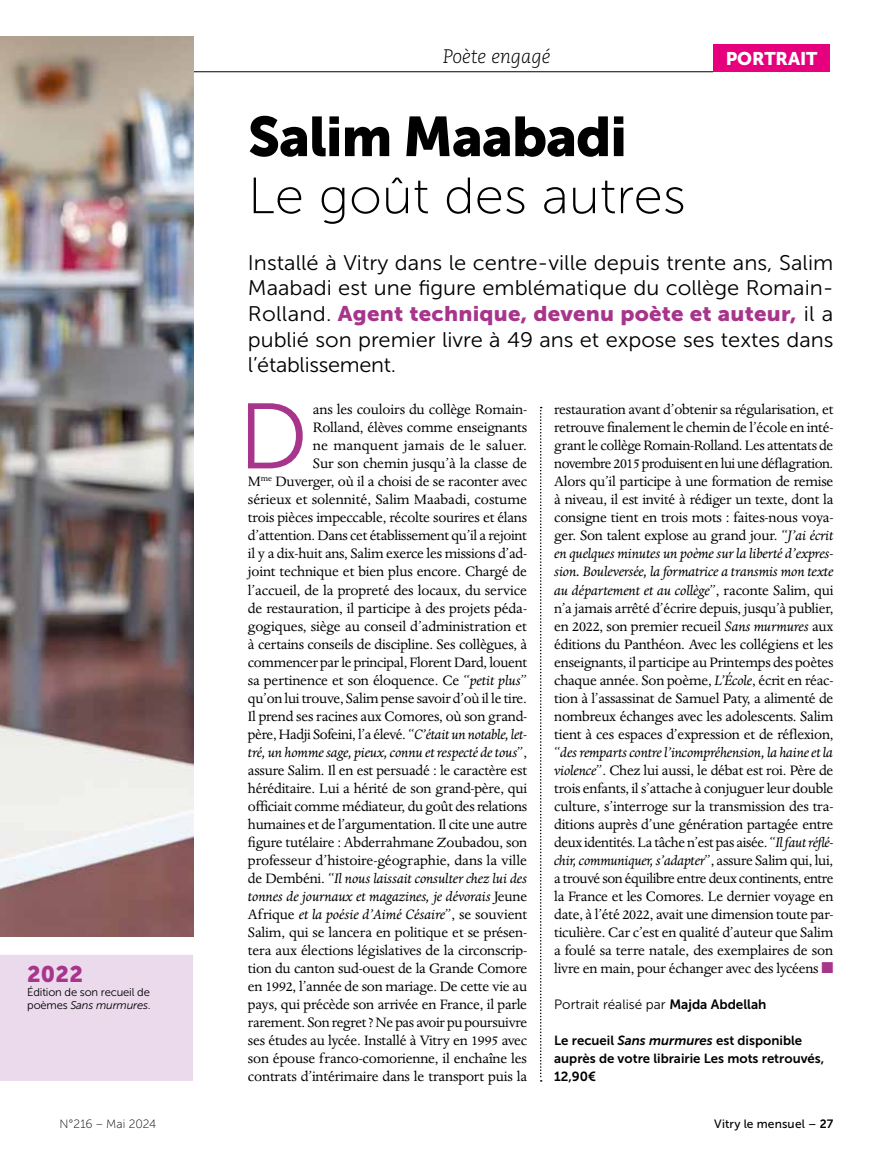
<style>
.page{position:relative;width:893px;height:1149px;background:#fff}
.page>*{position:absolute;margin:0;border:0;box-sizing:border-box;transform-origin:0 0}
.t1{font:92.55px "Museo Sans 300";color:#a7358b}
.t2{font:55.5px "Museo Sans 900";letter-spacing:-.02em;color:#000}
.t3{font:50.85px "Museo Sans 100";color:#000;scale:1.04 1}
.t4{font:22.5px "Museo Sans 900";color:#a7358b}
.t5{font:21.15px/25.5px "Museo Sans 300";color:#000;scale:1.04 1}
.t6{font:21.15px "Museo Sans 900";letter-spacing:.01em;color:#a7358b;scale:1.05 1}
.t7{font:italic 300 19.5px "Caecilia LT Std";letter-spacing:-.005em;color:#000}
.t8{font:18.3px "Museo Sans 900";letter-spacing:-.005em;color:#fff}
.t9{font:15.75px/18px "Dante MT Pro";letter-spacing:-.015em;color:#000;text-align:right}
.t10{font:13.5px "Museo Sans 300";color:#000}
.t11{font:13.2px/18px "Museo Sans 700";color:#000}
.t12{font:12px "Museo Sans 500";letter-spacing:.015em;color:#000}
.t13{font:12px "Museo Sans 100";color:#000}
.t14{font:11.25px/13.5px "Museo Sans 300";letter-spacing:-.015em;color:#000}
.s1{font-style:italic}
.s2{font-family:"Museo Sans 300";color:#000}
.s3{color:#a7358b}
.s4{font-family:"Museo Sans 700"}
</style>
<div class="page">
<hr style="left:0;top:71px;width:713px;height:1px;background:#000">
<div style="left:713px;top:45px;width:117px;height:27px;background:#e6007d"></div>
<svg style="left:540px;top:406px;width:2px;height:675px"></svg>
<div style="left:0;top:955px;width:193px;height:125px;background:#ebdaec"></div>
<img style="left:0;top:36px;width:193px;height:900px">
<h3 class="t4" style="left:27px;top:961px;width:57px">2022</h3>
<p class="t14" style="left:27px;top:985px;width:125px">Édition de son recueil de poèmes <span class="s1">Sans murmures</span>.</p>
<p class="t13" style="left:60px;top:1116px;width:98px">N°216 – Mai 2024</p>
<p class="t7" style="left:443px;top:45px;width:109px">Poète engagé</p>
<h2 class="t2" style="left:248px;top:105px;width:381px">Salim Maabadi</h2>
<h3 class="t3" style="left:248px;top:169px;width:423px">Le goût des autres</h3>
<p class="t8" style="left:726px;top:48px;width:93px">PORTRAIT</p>
<h3 class="t5" style="left:248px;top:250px;width:565px">Installé à Vitry dans le centre-ville depuis trente ans, Salim<br>Maabadi est une figure emblématique du collège Romain-</h3>
<h3 class="t6" style="left:248px;top:301px;width:559px"><span class="s2">Rolland.</span> Agent technique, devenu poète et auteur, <span class="s2">il a</span></h3>
<h3 class="t5" style="left:248px;top:326px;width:564px">publié son premier livre à 49 ans et expose ses textes dans l’établissement.</h3>
<h1 class="t1" style="left:238px;top:386px;width:71px">D</h1>
<p class="t9" style="left:248px;top:400px;width:281px">ans les couloirs du collège Romain-<br>Rolland, élèves comme enseignants<br>ne manquent jamais de le saluer.<br>Sur son chemin jusqu’à la classe de<br>M<sup>me</sup> Duverger, où il a choisi de se raconter avec sérieux et solennité, Salim Maabadi, costume trois pièces impeccable, récolte sourires et élans d’attention. Dans cet établissement qu’il a rejoint il y a dix-huit ans, Salim exerce les missions d’ad&shy;joint technique et bien plus encore. Chargé de l’accueil, de la propreté des locaux, du service de restauration, il participe à des projets péda&shy;gogiques, siège au conseil d’administration et à certains conseils de discipline. Ses collègues, à commencer par le principal, Florent Dard, louent sa pertinence et son éloquence. Ce “<span class="s1">petit plus</span>” qu’on lui trouve, Salim pense savoir d’où il le tire.<br>Il prend ses racines aux Comores, où son grand&shy;père, Hadji Sofeini, l’a élevé. “<span class="s1">C’était un notable, let&shy;tré, un homme sage, pieux, connu et respecté de tous</span>”, assure Salim. Il en est persuadé : le caractère est héréditaire. Lui a hérité de son grand-père, qui officiait comme médiateur, du goût des relations humaines et de l’argumentation. Il cite une autre figure tutélaire : Abderrahmane Zoubadou, son professeur d’histoire-géographie, dans la ville de Dembéni. “<span class="s1">Il nous laissait consulter chez lui des tonnes de journaux et magazines, je dévorais</span> Jeune Afrique <span class="s1">et la poésie d’Aimé Césaire</span>”, se souvient Salim, qui se lancera en politique et se présen&shy;tera aux élections législatives de la circonscrip&shy;tion du canton sud-ouest de la Grande Comore en 1992, l’année de son mariage. De cette vie au pays, qui précède son arrivée en France, il parle rarement. Son regret ? Ne pas avoir pu poursuivre ses études au lycée. Installé à Vitry en 1995 avec son épouse franco-comorienne, il enchaîne les contrats d’intérimaire dans le transport puis la</p>
<p class="t9" style="left:554px;top:400px;width:281px;text-align:justify">restauration avant d’obtenir sa régularisation, et retrouve finalement le chemin de l’école en inté&shy;grant le collège Romain-Rolland. Les attentats de novembre 2015 produisent en lui une déflagration.<br>Alors qu’il participe à une formation de remise à niveau, il est invité à rédiger un texte, dont la consigne tient en trois mots : faites-nous voya&shy;ger. Son talent explose au grand jour. “<span class="s1">J’ai écrit en quelques minutes un poème sur la liberté d’expres&shy;sion. Bouleversée, la formatrice a transmis mon texte au département et au collège</span>”, raconte Salim, qui n’a jamais arrêté d’écrire depuis, jusqu’à publier, en 2022, son premier recueil <span class="s1">Sans murmures</span> aux éditions du Panthéon. Avec les collégiens et les enseignants, il participe au Printemps des poètes chaque année. Son poème, <span class="s1">L’École</span>, écrit en réac&shy;tion à l’assassinat de Samuel Paty, a alimenté de nombreux échanges avec les adolescents. Salim tient à ces espaces d’expression et de réflexion, “<span class="s1">des remparts contre l’incompréhension, la haine et la violence</span>”. Chez lui aussi, le débat est roi. Père de trois enfants, il s’attache à conjuguer leur double culture, s’interroge sur la transmission des tra&shy;ditions auprès d’une génération partagée entre deux identités. La tâche n’est pas aisée. “<span class="s1">Il faut réflé&shy;chir, communiquer, s’adapter</span>”, assure Salim qui, lui, a trouvé son équilibre entre deux continents, entre la France et les Comores. Le dernier voyage en date, à l’été 2022, avait une dimension toute par&shy;ticulière. Car c’est en qualité d’auteur que Salim a foulé sa terre natale, des exemplaires de son livre en main, pour échanger avec des lycéens <span class="s3">■</span></p>
<p class="t10" style="left:554px;top:996px;width:214px">Portrait réalisé par <span class="s4">Majda Abdellah</span></p>
<p class="t11" style="left:554px;top:1030px;width:272px">Le recueil <span class="s1">Sans murmures</span> est disponible auprès de votre librairie Les mots retrouvés,<br>12,90€</p>
<p class="t12" style="left:714px;top:1116px;width:121px">Vitry le mensuel – <span class="s4">27</span></p>
</div>
